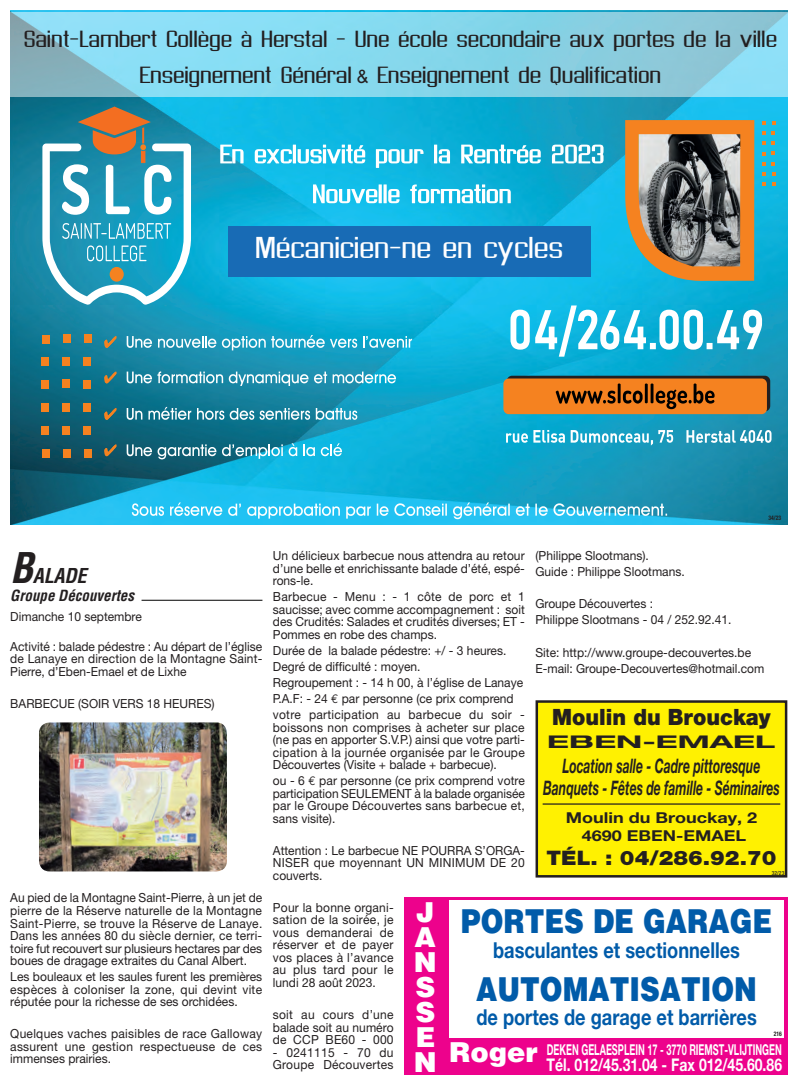
<style>
.page{position:relative;width:798px;height:1085px;background:#fff}
.page>*{position:absolute;margin:0;border:0;box-sizing:border-box;transform-origin:0 0}
.t1{font:900 33px "Helvetica";color:#015ba9;scale:.83 1}
.t2{font:900 27.5px/25px "Helvetica";color:#fff;text-align:justify}
.t3{font:23.75px "Asseenon TV";color:#fff;scale:.96 1}
.t4{font:900 22.5px "Helvetica Neue";color:#231f20;scale:.94 1}
.t5{font:700 22px "Helvetica Neue";color:#015ba9;scale:.83 1}
.t6{font:italic 700 20px/21.2px "Helvetica Neue";color:#231f20;text-align:center;scale:.61 1}
.t7{font:900 20px "Helvetica Neue";color:#231f20;scale:1.1 1}
.t8{font:italic 700 condensed 20px "Helvetica";letter-spacing:-.01em;color:#231f20}
.t9{font:18.38px/36px "Asseenon TV";color:#231f20;text-align:center;scale:.96 1}
.t10{font:700 17.5px "Helvetica Neue";color:#fff;scale:.8 1}
.t11{font:700 expanded 17.5px "Helvetica Neue";color:#231f20;scale:1.61 1}
.t12{font:700 15px "Helvetica Neue";color:#fff;scale:.61 1}
.t13{font:700 15px/18.4px "Helvetica Neue";color:#231f20;text-align:center;scale:1.2 1}
.t14{font:italic 700 condensed 15px "Helvetica";color:#231f20}
.t15{font:12.5px/12.5px "Helvetica Neue";color:#231f20;text-align:justify;scale:.96 1}
.t16{font:12.5px/12.5px "Helvetica Neue";letter-spacing:.02em;color:#231f20;scale:.96 1}
.t17{font:700 condensed 6.25px "Helvetica Neue";color:#231f20;scale:.9 1}
.t18{font:500 condensed 5.62px "Helvetica Neue";color:#231f20}
.s1{font-family:"Arial"}
.s2{font-size:41.25px}
.s3{font-family:"Euro Mono"}
.s4{font-family:"Helvetica";font-weight:900;font-size:27.5px}
</style>
<div class="page">
<img style="left:11px;top:11px;width:776px;height:513px">
<div style="left:506px;top:375px;width:264px;height:36px;background:#231f20;border-radius:5px"></div>
<div style="left:228px;top:226px;width:362px;height:50px;background:#186bb5"></div>
<svg style="left:104px;top:336px;width:12px;height:12px"></svg>
<svg style="left:127px;top:336px;width:25px;height:12px"></svg>
<svg style="left:158px;top:336px;width:58px;height:12px"></svg>
<svg style="left:222px;top:335px;width:102px;height:15px;background:#51b7d1"></svg>
<svg style="left:330px;top:338px;width:27px;height:10px"></svg>
<svg style="left:363px;top:336px;width:49px;height:12px"></svg>
<svg style="left:104px;top:371px;width:12px;height:12px"></svg>
<svg style="left:127px;top:371px;width:96px;height:12px"></svg>
<svg style="left:229px;top:371px;width:79px;height:15px"></svg>
<svg style="left:314px;top:371px;width:82px;height:12px"></svg>
<svg style="left:104px;top:408px;width:12px;height:12px"></svg>
<svg style="left:127px;top:408px;width:15px;height:12px"></svg>
<svg style="left:148px;top:407px;width:43px;height:13px"></svg>
<svg style="left:197px;top:408px;width:160px;height:12px;background:#5ea8bb"></svg>
<svg style="left:104px;top:444px;width:12px;height:12px"></svg>
<svg style="left:127px;top:444px;width:89px;height:15px"></svg>
<svg style="left:222px;top:443px;width:75px;height:16px"></svg>
<svg style="left:303px;top:443px;width:39px;height:13px"></svg>
<svg style="left:506px;top:430px;width:167px;height:15px"></svg>
<svg style="left:686px;top:430px;width:85px;height:13px"></svg>
<svg style="left:762px;top:121px;width:3px;height:4px"></svg>
<svg style="left:761px;top:131px;width:4px;height:4px"></svg>
<svg style="left:761px;top:141px;width:4px;height:4px"></svg>
<svg style="left:761px;top:152px;width:4px;height:3px"></svg>
<svg style="left:762px;top:162px;width:3px;height:4px"></svg>
<svg style="left:762px;top:172px;width:3px;height:4px"></svg>
<svg style="left:762px;top:182px;width:3px;height:4px"></svg>
<svg style="left:771px;top:121px;width:4px;height:4px"></svg>
<svg style="left:771px;top:131px;width:3px;height:4px"></svg>
<svg style="left:771px;top:141px;width:3px;height:4px"></svg>
<svg style="left:771px;top:151px;width:3px;height:4px"></svg>
<svg style="left:771px;top:162px;width:3px;height:4px"></svg>
<svg style="left:771px;top:172px;width:4px;height:4px"></svg>
<svg style="left:771px;top:182px;width:4px;height:4px"></svg>
<div style="left:42px;top:335px;width:8px;height:8px;background:#f58220"></div>
<div style="left:41px;top:357px;width:8px;height:9px;background:#f58220"></div>
<div style="left:41px;top:380px;width:8px;height:8px;background:#f58220"></div>
<div style="left:41px;top:403px;width:8px;height:8px;background:#f58220"></div>
<div style="left:41px;top:426px;width:8px;height:8px;background:#f58220"></div>
<div style="left:42px;top:449px;width:7px;height:8px;background:#f58220"></div>
<div style="left:63px;top:334px;width:8px;height:9px;background:#f58220"></div>
<div style="left:62px;top:357px;width:8px;height:8px;background:#f58220"></div>
<div style="left:62px;top:380px;width:8px;height:8px;background:#f58220"></div>
<div style="left:62px;top:403px;width:8px;height:8px;background:#f58220"></div>
<div style="left:62px;top:426px;width:8px;height:8px;background:#f58220"></div>
<div style="left:63px;top:449px;width:7px;height:8px;background:#f58220"></div>
<div style="left:84px;top:335px;width:8px;height:8px;background:#f58220"></div>
<div style="left:83px;top:357px;width:8px;height:8px;background:#f58220"></div>
<div style="left:83px;top:380px;width:8px;height:8px;background:#f58220"></div>
<div style="left:83px;top:403px;width:8px;height:8px;background:#f58220"></div>
<div style="left:83px;top:426px;width:8px;height:8px;background:#f58220"></div>
<div style="left:84px;top:449px;width:7px;height:8px;background:#f58220"></div>
<svg style="left:624px;top:120px;width:130px;height:161px;background:#8d7d65"></svg>
<div style="left:503px;top:378px;width:263px;height:36px;background:#f58220;border-radius:5px"></div>
<svg style="left:555px;top:383px;width:159px;height:26px"></svg>
<svg style="left:510px;top:305px;width:251px;height:51px"></svg>
<div style="left:11px;top:12px;width:776px;height:84px;background:#fff;opacity:.5"></div>
<svg style="left:42px;top:106px;width:149px;height:199px"></svg>
<svg style="left:132px;top:502px;width:534px;height:17px;background:#53caed"></svg>
<svg style="left:220px;top:145px;width:383px;height:58px;background:#3dc0e1"></svg>
<div style="left:536px;top:701px;width:249px;height:175px;background:#fff101"></div>
<div style="left:535px;top:700px;width:252px;height:177px;border:2px solid #231f20"></div>
<hr style="left:542px;top:803px;width:238px;height:1px;background:#231f20">
<div style="left:404px;top:896px;width:383px;height:178px;background:#ed028c"></div>
<div style="left:449px;top:899px;width:334px;height:137px;background:#fff"></div>
<hr style="left:141px;top:600px;width:121px;height:1px;background:#000">
<img style="left:39px;top:722px;width:188px;height:149px">
<h3 class="t9" style="left:24px;top:21px;width:785px">Saint-Lambert Collège à Herstal - Une école secondaire aux portes de la ville<br>Enseignement Général <span class="s1">&amp;</span> Enseignement de Qualification</h3>
<h3 class="t3" style="left:255px;top:230px;width:322px">Mécanicien-ne en cycles</h3>
<p class="t17" style="left:768px;top:514px;width:16px">34/23</p>
<h3 class="t8" style="left:10px;top:562px;width:78px"><span class="s2">B</span>ALADE</h3>
<p class="t14" style="left:10px;top:585px;width:125px">Groupe Découvertes</p>
<p class="t15" style="left:10px;top:610px;width:138px">Dimanche 10 septembre</p>
<p class="t15" style="left:10px;top:639px;width:264px">Activité : balade pédestre : Au départ de l’église de Lanaye en direction de la Montagne Saint-Pierre, d’Eben-Emael et de Lixhe</p>
<p class="t15" style="left:10px;top:696px;width:214px">BARBECUE (SOIR VERS 18 HEURES)</p>
<p class="t15" style="left:10px;top:891px;width:264px">Au pied de la Montagne Saint-Pierre, à un jet de pierre de la Réserve naturelle de la Montagne Saint-Pierre, se trouve la Réserve de Lanaye.<br>Dans les années 80 du siècle dernier, ce terri&shy;toire fut recouvert sur plusieurs hectares par des boues de dragage extraites du Canal Albert.</p>
<p class="t15" style="left:10px;top:970px;width:264px">Les bouleaux et les saules furent les premières espèces à coloniser la zone, qui devint vite réputée pour la richesse de ses orchidées.</p>
<p class="t15" style="left:10px;top:1027px;width:264px">Quelques vaches paisibles de race Galloway assurent une gestion respectueuse de ces immenses prairies.</p>
<p class="t15" style="left:273px;top:549px;width:264px">Un délicieux barbecue nous attendra au retour d’une belle et enrichissante balade d’été, espé&shy;rons-le.</p>
<p class="t15" style="left:273px;top:590px;width:264px">Barbecue - Menu : - 1 côte de porc et 1 saucisse; avec comme accompagnement : soit des Crudités: Salades et crudités diverses; ET - Pommes en robe des champs.</p>
<p class="t15" style="left:273px;top:642px;width:264px;line-height:16px;text-align:left">Durée de la balade pédestre: +/ - 3 heures.<br>Degré de difficulté : moyen.<br>Regroupement : - 14 h 00, à l’église de Lanaye P.A.F: - 24 <span class="s3">€</span> par personne (ce prix comprend votre participation au barbecue du soir -</p>
<p class="t15" style="left:273px;top:720px;width:264px">boissons non comprises à acheter sur place (ne pas en apporter S.V.P.) ainsi que votre parti&shy;cipation à la journée organisée par le Groupe Découvertes (Visite + balade + barbecue).</p>
<p class="t15" style="left:273px;top:774px;width:264px">ou - 6 <span class="s3">€</span> par personne (ce prix comprend votre participation SEULEMENT à la balade organisée par le Groupe Découvertes sans barbecue et, sans visite).</p>
<p class="t15" style="left:273px;top:843px;width:264px">Attention : Le barbecue NE POURRA S’ORGA-NISER que moyennant UN MINIMUM DE 20 couverts.</p>
<p class="t15" style="left:273px;top:900px;width:127px">Pour la bonne organi&shy;sation de la soirée, je vous demanderai de réserver et de payer vos places à l’avance au plus tard pour le lundi 28 août 2023.</p>
<p class="t15" style="left:273px;top:1008px;width:127px">soit au cours d’une balade soit au numéro de CCP BE60 - 000</p>
<p class="t16" style="left:273px;top:1045px;width:127px">- 0241115 - 70 du<br>Groupe Découvertes</p>
<p class="t15" style="left:535px;top:547px;width:157px;line-height:16px">(Philippe Slootmans).<br>Guide : Philippe Slootmans.</p>
<p class="t15" style="left:535px;top:595px;width:206px;line-height:16px">Groupe Découvertes :<br>Philippe Slootmans - 04 / 252.92.41.</p>
<p class="t15" style="left:535px;top:643px;width:240px;line-height:16px">Site: http://www.groupe-decouvertes.be<br>E-mail: Groupe-Decouvertes@hotmail.com</p>
<h3 class="t4" style="left:552px;top:703px;width:234px">Moulin du Brouckay</h3>
<h3 class="t11" style="left:547px;top:730px;width:143px">EBEN-EMAEL</h3>
<h3 class="t6" style="left:543px;top:755px;width:389px">Location salle - Cadre pittoresque<br>Banquets - Fêtes de famille - Séminaires</h3>
<p class="t13" style="left:565px;top:808px;width:161px">Moulin du Brouckay, 2<br>4690 EBEN-EMAEL</p>
<h3 class="t7" style="left:546px;top:846px;width:210px">TÉL. : 04/286.92.70</h3>
<p class="t18" style="left:771px;top:869px;width:14px">32/23</p>
<h1 class="t1" style="left:461px;top:899px;width:376px">PORTES DE GARAGE</h1>
<h3 class="t5" style="left:493px;top:936px;width:299px">basculantes et sectionnelles</h3>
<h1 class="t1" style="left:476px;top:967px;width:340px">AUTOMATISATION</h1>
<h3 class="t5" style="left:476px;top:1003px;width:339px">de portes de garage et barrières</h3>
<h2 class="t2" style="left:413px;top:898px;width:24px">J A N S S E</h2>
<p class="t17" style="left:773px;top:1029px;width:11px">216</p>
<p class="t12" style="left:413px;top:1039px;width:604px"><span class="s4">N Roger</span> DEKEN GELAESPLEIN 17 - 3770 RIEMST-VLIJTINGEN</p>
<h3 class="t10" style="left:546px;top:1053px;width:296px">Tél. 012/45.31.04 - Fax 012/45.60.86</h3>
</div>
